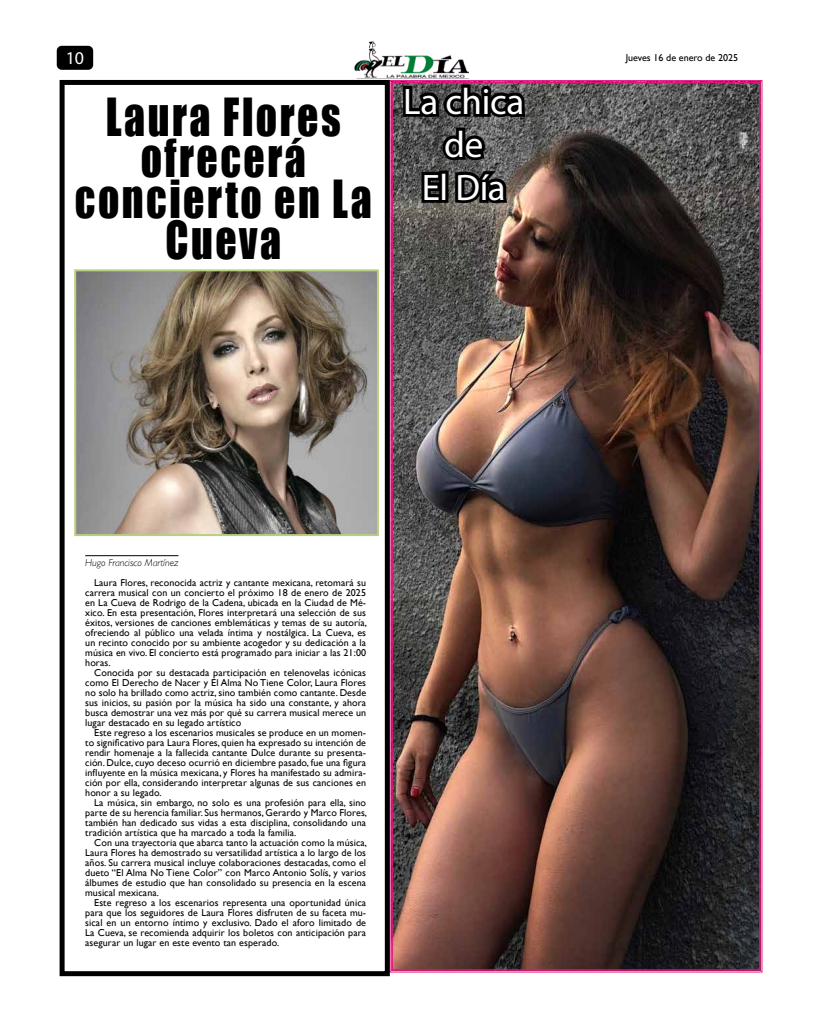
<style>
.page{position:relative;width:823px;height:1015px;background:#fff}
.page>*{position:absolute;margin:0;border:0;box-sizing:border-box;transform-origin:0 0}
.t1{font:48.2px/41px "Impact";letter-spacing:.06em;color:#000;text-align:center;scale:.86 1}
.t2{font:37px/43px "Myriad Pro";letter-spacing:-.01em;color:#fff;text-align:center}
.t3{font:18px "Myriad Pro";color:#fff}
.t4{font:10px/10px "Gill Sans";letter-spacing:.01em;color:#000;text-align:justify}
.t5{font:italic 300 10px "Gill Sans";color:#000}
</style>
<div class="page">
<div style="left:57px;top:46px;width:36px;height:24px;background:#000;border-radius:5px"></div>
<img style="left:369px;top:42px;width:7px;height:7px">
<img style="left:354px;top:49px;width:114px;height:30px">
<img style="left:389px;top:80px;width:373px;height:892px">
<div style="left:391px;top:82px;width:369px;height:889px;border:2px solid #e1157d"></div>
<svg style="left:400px;top:81px;width:128px;height:126px"></svg>
<div style="left:60px;top:80px;width:329px;height:896px;border:5px solid #000"></div>
<img style="left:77px;top:272px;width:299px;height:261px">
<div style="left:74px;top:269px;width:305px;height:267px;border:2px solid #b8ce82"></div>
<hr style="left:85px;top:555px;width:93px;height:1px;background:#000">
<h3 class="t3" style="left:66px;top:47px;width:20px">10</h3>
<p class="t4" style="left:625px;top:53px;width:114px">Jueves 16 de enero de 2025</p>
<h2 class="t2" style="left:403px;top:79px;width:122px">La chica de<br>El Día</h2>
<h1 class="t1" style="left:75px;top:95px;width:346px">Laura Flores ofrecerá concierto en La<br>Cueva</h1>
<p class="t5" style="left:85px;top:557px;width:95px">Hugo Francisco Martínez</p>
<p class="t4" style="left:85px;top:578px;width:283px;text-indent:9px">Laura Flores, reconocida actriz y cantante mexicana, retomará su carrera musical con un concierto el próximo 18 de enero de 2025 en La Cueva de Rodrigo de la Cadena, ubicada en la Ciudad de Mé&shy;xico. En esta presentación, Flores interpretará una selección de sus éxitos, versiones de canciones emblemáticas y temas de su autoría, ofreciendo al público una velada íntima y nostálgica. La Cueva, es un recinto conocido por su ambiente acogedor y su dedicación a la música en vivo. El concierto está programado para iniciar a las 21:00 horas.</p>
<p class="t4" style="left:85px;top:668px;width:282px;text-indent:9px">Conocida por su destacada participación en telenovelas icónicas como El Derecho de Nacer y El Alma No Tiene Color, Laura Flores no solo ha brillado como actriz, sino también como cantante. Desde sus inicios, su pasión por la música ha sido una constante, y ahora busca demostrar una vez más por qué su carrera musical merece un lugar destacado en su legado artístico</p>
<p class="t4" style="left:85px;top:728px;width:282px;text-indent:9px">Este regreso a los escenarios musicales se produce en un momen&shy;to significativo para Laura Flores, quien ha expresado su intención de rendir homenaje a la fallecida cantante Dulce durante su presenta&shy;ción. Dulce, cuyo deceso ocurrió en diciembre pasado, fue una figura influyente en la música mexicana, y Flores ha manifestado su admira&shy;ción por ella, considerando interpretar algunas de sus canciones en honor a su legado.</p>
<p class="t4" style="left:85px;top:798px;width:283px;text-indent:9px">La música, sin embargo, no solo es una profesión para ella, sino parte de su herencia familiar. Sus hermanos, Gerardo y Marco Flores, también han dedicado sus vidas a esta disciplina, consolidando una tradición artística que ha marcado a toda la familia.</p>
<p class="t4" style="left:85px;top:838px;width:283px;text-indent:9px">Con una trayectoria que abarca tanto la actuación como la música, Laura Flores ha demostrado su versatilidad artística a lo largo de los años. Su carrera musical incluye colaboraciones destacadas, como el dueto “El Alma No Tiene Color” con Marco Antonio Solís, y varios álbumes de estudio que han consolidado su presencia en la escena musical mexicana.</p>
<p class="t4" style="left:85px;top:898px;width:282px;text-indent:9px">Este regreso a los escenarios representa una oportunidad única para que los seguidores de Laura Flores disfruten de su faceta mu&shy;sical en un entorno íntimo y exclusivo. Dado el aforo limitado de La Cueva, se recomienda adquirir los boletos con anticipación para asegurar un lugar en este evento tan esperado.</p>
</div>
